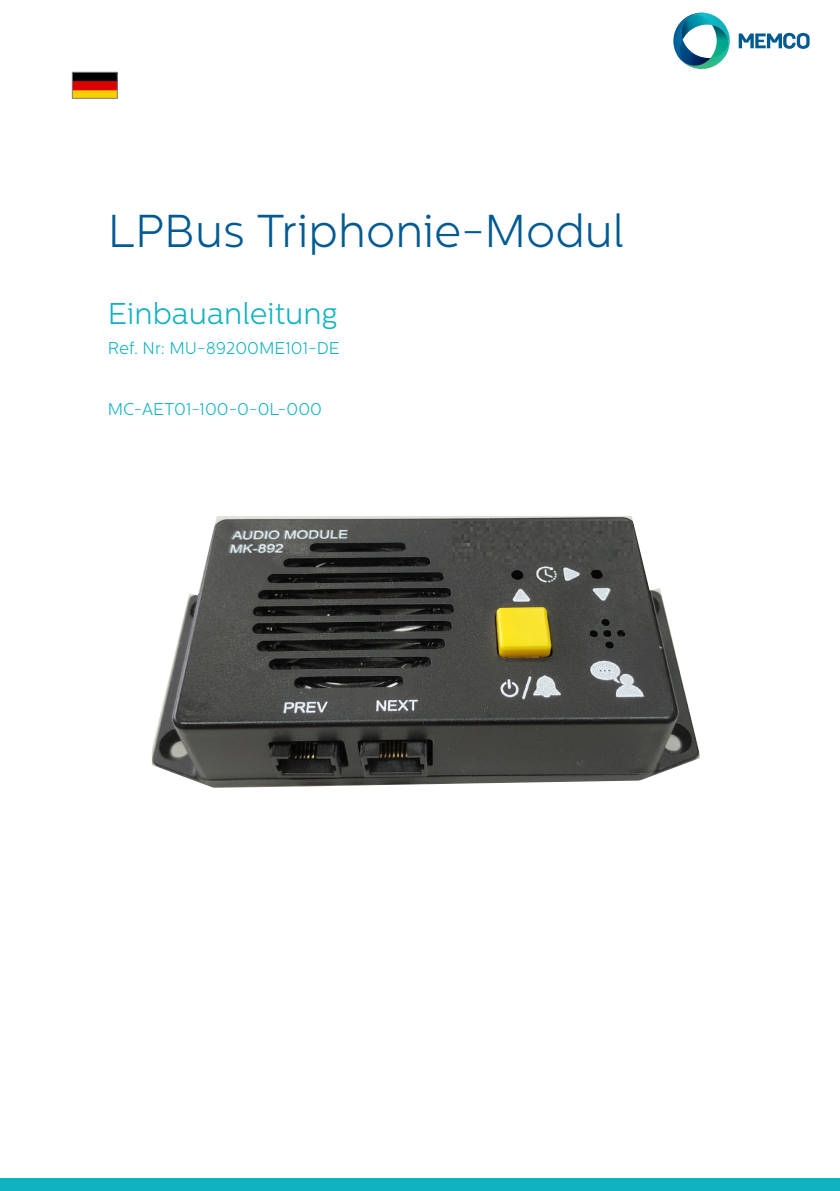
<style>
.page{position:relative;width:840px;height:1191px;background:#fff}
.page>*{position:absolute;margin:0;border:0;box-sizing:border-box;transform-origin:0 0}
._01_Title_40_40{font:300 46px "Centrale Sans";color:#015a92}
._01_Title_20_24{font:300 30px "Centrale Sans";color:#0eb2c1}
._04_subhead_8_5_11{font:300 17px "Centrale Sans";color:#0eb2c1}
</style>
<div class="page">
<svg style="left:738px;top:33px;width:71px;height:16px"></svg>
<svg style="left:673px;top:12px;width:57px;height:57px"></svg>
<div style="left:0;top:1178px;width:839px;height:13px;background:#0eb2c1"></div>
<img style="left:74px;top:74px;width:41px;height:23px">
<div style="left:72px;top:72px;width:45px;height:27px;border:1px solid #808285"></div>
<img style="left:223px;top:516px;width:409px;height:235px">
<img style="left:452px;top:522px;width:171px;height:39px">
<svg style="left:152px;top:516px;width:71px;height:235px"></svg>
<svg style="left:632px;top:592px;width:67px;height:159px"></svg>
<svg style="left:623px;top:489px;width:56px;height:103px"></svg>
<svg style="left:151px;top:751px;width:576px;height:37px"></svg>
<p class="_01_Title_40_40" style="left:108px;top:205px;width:518px">LPBus Triphonie-Modul</p>
<p class="_01_Title_20_24" style="left:108px;top:296px;width:231px">Einbauanleitung</p>
<p class="_04_subhead_8_5_11" style="left:108px;top:339px;width:233px">Ref. Nr: MU-89200ME101-DE</p>
<p class="_04_subhead_8_5_11" style="left:108px;top:400px;width:215px">MC-AET01-100-0-0L-000</p>
</div>
